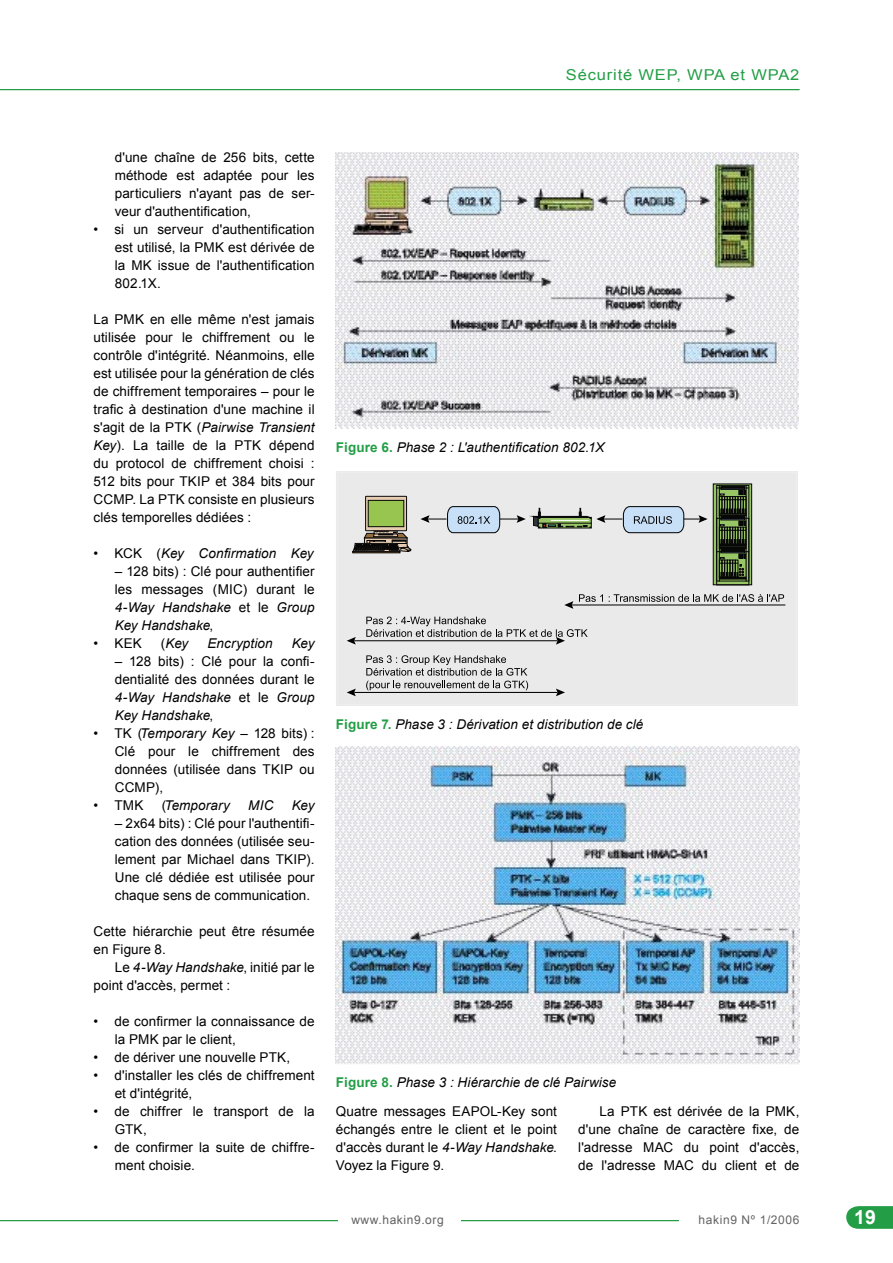
<style>
.page{position:relative;width:893px;height:1263px;background:#fff}
.page>*{position:absolute;margin:0;border:0;box-sizing:border-box;transform-origin:0 0}
.t1{font:700 19.5px "Arial";color:#fff}
.t2{font:15px "Arial";letter-spacing:.05em;color:#239e46;scale:1.1 1}
.HANGING1{font:13.5px/18px "Arial";letter-spacing:.005em;color:#000;text-align:justify}
.BODY1_WS{font:13.5px/18px "Arial";letter-spacing:.005em;color:#000;text-align:justify}
.HANGING_WS{font:13.5px/18px "Arial";letter-spacing:.005em;color:#000;text-align:justify}
.BODY_TEXT{font:13.5px/18px "Arial";letter-spacing:.005em;color:#000}
.PODPIS{font:italic 13.5px "Arial";letter-spacing:.005em;color:#000}
.HANGING1-2{font:italic 13.5px "Arial";letter-spacing:.005em;color:#000}
.HANGING_WS-2{font:italic 13.5px "Arial";letter-spacing:.005em;color:#000}
.t3{font:12px "Arial";letter-spacing:.05em;color:#606060}
.t4{font:12px "Arial";letter-spacing:.05em;color:#636363}
.s1{font-style:italic}
.s2{font-style:normal}
.s3{font-weight:700;font-style:normal;color:#239e46}
</style>
<div class="page">
<hr style="left:0;top:1220px;width:772px;height:1px;background:#239e46">
<hr style="left:0;top:89px;width:799px;height:1px;background:#239e46">
<div style="left:338px;top:1203px;width:122px;height:60px;background:#fff"></div>
<div style="left:679px;top:1203px;width:120px;height:60px;background:#fff"></div>
<svg style="left:846px;top:1206px;width:47px;height:23px"></svg>
<img style="left:336px;top:152px;width:462px;height:277px">
<div style="left:336px;top:471px;width:462px;height:235px;background:#eaeaea"></div>
<svg style="left:562px;top:594px;width:223px;height:16px"></svg>
<svg style="left:344px;top:617px;width:244px;height:29px"></svg>
<svg style="left:344px;top:655px;width:224px;height:43px"></svg>
<svg style="left:353px;top:496px;width:58px;height:58px"></svg>
<svg style="left:418px;top:505px;width:292px;height:29px"></svg>
<svg style="left:715px;top:486px;width:35px;height:97px"></svg>
<div style="left:713px;top:484px;width:39px;height:101px;border:1px solid #080809"></div>
<svg style="left:716px;top:485px;width:33px;height:100px"></svg>
<hr style="left:716px;top:551px;width:33px;height:1px;background:#080809">
<hr style="left:716px;top:488px;width:33px;height:1px;background:#080809">
<img style="left:336px;top:747px;width:463px;height:318px">
<p class="t2" style="left:566px;top:65px;width:214px">Sécurité WEP, WPA et WPA2</p>
<p class="HANGING_WS" style="left:115px;top:148px;width:201px">d'une chaîne de 256 bits, cette méthode est adaptée pour les particuliers n'ayant pas de ser&shy;veur d'authentification,</p>
<p class="HANGING1" style="left:115px;top:220px;width:201px;text-indent:-21px">• si un serveur d'authentification est utilisé, la PMK est dérivée de la MK issue de l'authentification 802.1X.</p>
<p class="BODY1_WS" style="left:94px;top:310px;width:223px">La PMK en elle même n'est jamais utilisée pour le chiffrement ou le contrôle d'intégrité. Néanmoins, elle est utilisée pour la génération de clés de chiffrement temporaires – pour le trafic à destination d'une machine il s'agit de la PTK (<span class="s1">Pairwise Transient Key</span>). La taille de la PTK dépend du protocol de chiffrement choisi :<br>512 bits pour TKIP et 384 bits pour CCMP. La PTK consiste en plusieurs clés temporelles dédiées :</p>
<p class="HANGING_WS-2" style="left:94px;top:544px;width:222px"><span class="s2">• KCK (</span>Key Confirmation Key</p>
<p class="HANGING_WS" style="left:115px;top:562px;width:201px">– 128 bits) : Clé pour authentifier les messages (MIC) durant le <span class="s1">4-Way Handshake</span> et le <span class="s1">Group Key Handshake</span>,</p>
<p class="HANGING1" style="left:94px;top:634px;width:50px">• KEK</p>
<p class="HANGING1-2" style="left:161px;top:634px;width:29px"><span class="s2">(</span>Key</p>
<p class="HANGING1-2" style="left:208px;top:634px;width:67px">Encryption</p>
<p class="HANGING1-2" style="left:292px;top:634px;width:24px">Key</p>
<p class="HANGING1" style="left:115px;top:652px;width:201px">– 128 bits) : Clé pour la confi&shy;dentialité des données durant le <span class="s1">4-Way Handshake</span> et le <span class="s1">Group Key Handshake</span>,</p>
<p class="HANGING1" style="left:115px;top:724px;width:201px;text-indent:-21px">• TK (<span class="s1">Temporary Key</span> – 128 bits) :<br>Clé pour le chiffrement des données (utilisée dans TKIP ou CCMP),</p>
<p class="HANGING1" style="left:94px;top:796px;width:51px">• TMK</p>
<p class="HANGING1-2" style="left:162px;top:796px;width:70px"><span class="s2">(</span>Temporary</p>
<p class="HANGING1-2" style="left:248px;top:796px;width:27px">MIC</p>
<p class="HANGING1-2" style="left:292px;top:796px;width:24px">Key</p>
<p class="HANGING1" style="left:115px;top:814px;width:201px">– 2x64 bits) : Clé pour l'authentifi&shy;cation des données (utilisée seu&shy;lement par Michael dans TKIP).<br>Une clé dédiée est utilisée pour chaque sens de communication.</p>
<p class="BODY1_WS" style="left:94px;top:922px;width:223px">Cette hiérarchie peut être résumée en Figure 8.</p>
<p class="BODY_TEXT" style="left:94px;top:958px;width:223px;text-indent:21px">Le <span class="s1">4-Way Handshake</span>, initié par le point d'accès, permet :</p>
<p class="HANGING_WS" style="left:115px;top:1012px;width:201px;text-indent:-21px">• de confirmer la connaissance de la PMK par le client,</p>
<p class="HANGING1" style="left:94px;top:1048px;width:198px">• de dériver une nouvelle PTK,</p>
<p class="HANGING1" style="left:115px;top:1066px;width:201px;text-indent:-21px">• d'installer les clés de chiffrement et d'intégrité,</p>
<p class="HANGING1" style="left:115px;top:1102px;width:201px;text-indent:-21px">• de chiffrer le transport de la<br>GTK,</p>
<p class="HANGING1" style="left:115px;top:1138px;width:201px;text-indent:-21px">• de confirmer la suite de chiffre&shy;ment choisie.</p>
<p class="PODPIS" style="left:336px;top:438px;width:270px"><span class="s3">Figure 6.</span> Phase 2 : L'authentification 802.1X</p>
<p class="PODPIS" style="left:336px;top:715px;width:309px"><span class="s3">Figure 7.</span> Phase 3 : Dérivation et distribution de clé</p>
<p class="PODPIS" style="left:336px;top:1073px;width:282px"><span class="s3">Figure 8.</span> Phase 3 : Hiérarchie de clé Pairwise</p>
<p class="BODY1_WS" style="left:336px;top:1102px;width:223px">Quatre messages EAPOL-Key sont échangés entre le client et le point d'accès durant le <span class="s1">4-Way Handshake</span>.<br>Voyez la Figure 9.</p>
<p class="BODY_TEXT" style="left:578px;top:1102px;width:223px;text-align:justify;text-indent:21px">La PTK est dérivée de la PMK, d'une chaîne de caractère fixe, de l'adresse MAC du point d'accès, de l'adresse MAC du client et de</p>
<p class="t3" style="left:351px;top:1212px;width:94px">www.hakin9.org</p>
<p class="t4" style="left:699px;top:1212px;width:102px">hakin9 Nº 1/2006</p>
<h1 class="t1" style="left:854px;top:1204px;width:23px">19</h1>
</div>
